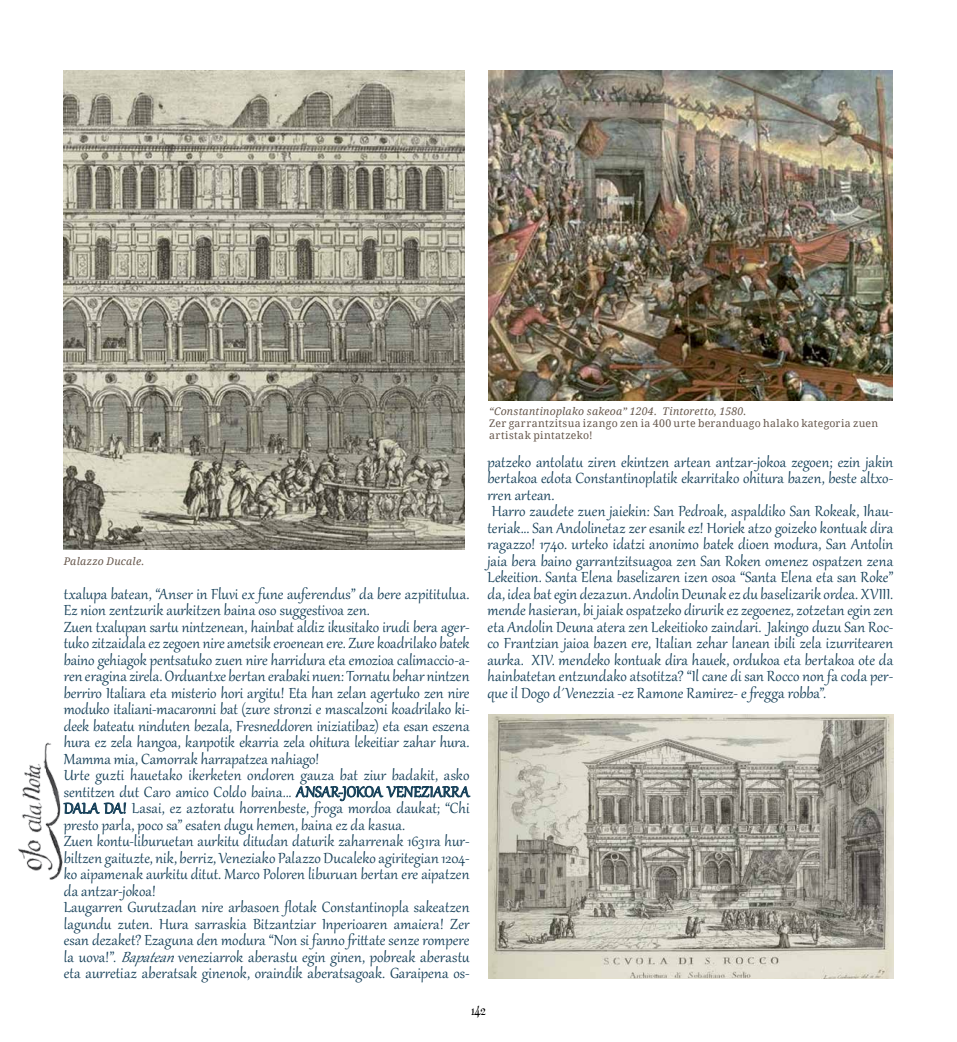
<style>
.page{position:relative;width:957px;height:1042px;background:#fff}
.page>*{position:absolute;margin:0;border:0;box-sizing:border-box;transform-origin:0 0}
.t1{font:18px/16.5px "Gabriola";letter-spacing:.005em;color:#17415a}
.t2{font:15px "Kingthings Calligraphica Light";color:#000}
.t3{font:10.5px/12px "Droid Serif";letter-spacing:.03em;color:#67584d}
.t4{font:italic 10.5px "Droid Serif";letter-spacing:.02em;color:#67584d}
.s1{font-style:italic}
</style>
<div class="page">
<img style="left:488px;top:70px;width:404px;height:330px">
<img style="left:488px;top:714px;width:405px;height:264px">
<img style="left:64px;top:70px;width:401px;height:479px">
<img style="left:18px;top:742px;width:45px;height:138px">
<svg style="left:296px;top:785px;width:174px;height:16px"></svg>
<svg style="left:63px;top:802px;width:63px;height:12px"></svg>
<p class="t4" style="left:64px;top:555px;width:82px">Palazzo Ducale.</p>
<p class="t1" style="left:64px;top:584px;width:407px">txalupa batean, “Anser in Fluvi ex fune auferendus” da bere azpititulua.<br>Ez nion zentzurik aurkitzen baina oso suggestivoa zen.<br>Zuen txalupan sartu nintzenean, hainbat aldiz ikusitako irudi bera ager&shy;tuko zitzaidala ez zegoen nire ametsik eroenean ere. Zure koadrilako batek baino gehiagok pentsatuko zuen nire harridura eta emozioa calimaccio-a&shy;ren eragina zirela. Orduantxe bertan erabaki nuen: Tornatu behar nintzen berriro Italiara eta misterio hori argitu! Eta han zelan agertuko zen nire moduko italiani-macaronni bat (zure stronzi e mascalzoni koadrilako ki&shy;deek bateatu ninduten bezala, Fresneddoren iniziatibaz) eta esan eszena hura ez zela hangoa, kanpotik ekarria zela ohitura lekeitiar zahar hura.<br>Mamma mia, Camorrak harrapatzea nahiago!<br>Urte guzti hauetako ikerketen ondoren gauza bat ziur badakit, asko sentitzen dut Caro amico Coldo baina... ANSAR-JOKOA VENEZIARRA DALA DA! Lasai, ez aztoratu horrenbeste, froga mordoa daukat; “Chi presto parla, poco sa” esaten dugu hemen, baina ez da kasua.<br>Zuen kontu-liburuetan aurkitu ditudan daturik zaharrenak 1631ra hur&shy;biltzen gaituzte, nik, berriz, Veneziako Palazzo Ducaleko agiritegian 1204- ko aipamenak aurkitu ditut. Marco Poloren liburuan bertan ere aipatzen da antzar-jokoa!<br>Laugarren Gurutzadan nire arbasoen flotak Constantinopla sakeatzen lagundu zuten. Hura sarraskia Bitzantziar Inperioaren amaiera! Zer esan dezaket? Ezaguna den modura “Non si fanno frittate senze rompere la uova!”. <span class="s1">Bapatean</span>veneziarrok aberastu egin ginen, pobreak aberastu eta aurretiaz aberatsak ginenok, oraindik aberatsagoak. Garaipena os-</p>
<p class="t4" style="left:489px;top:405px;width:259px">“Constantinoplako sakeoa” 1204. Tintoretto, 1580.</p>
<p class="t3" style="left:489px;top:418px;width:391px">Zer garrantzitsua izango zen ia 400 urte beranduago halako kategoria zuen artistak pintatzeko!</p>
<p class="t1" style="left:487px;top:452px;width:407px">patzeko antolatu ziren ekintzen artean antzar-jokoa zegoen; ezin jakin bertakoa edota Constantinoplatik ekarritako ohitura bazen, beste altxo&shy;rren artean.<br>Harro zaudete zuen jaiekin: San Pedroak, aspaldiko San Rokeak, Ihau&shy;teriak... San Andolinetaz zer esanik ez! Horiek atzo goizeko kontuak dira ragazzo! 1740. urteko idatzi anonimo batek dioen modura, San Antolin jaia bera baino garrantzitsuagoa zen San Roken omenez ospatzen zena Lekeition. Santa Elena baselizaren izen osoa “Santa Elena eta san Roke” da, idea bat egin dezazun. Andolin Deunak ez du baselizarik ordea. XVIII. mende hasieran, bi jaiak ospatzeko dirurik ez zegoenez, zotzetan egin zen eta Andolin Deuna atera zen Lekeitioko zaindari. Jakingo duzu San Roc&shy;co Frantzian jaioa bazen ere, Italian zehar lanean ibili zela izurritearen aurka. XIV. mendeko kontuak dira hauek, ordukoa eta bertakoa ote da hainbatetan entzundako atsotitza? “Il cane di san Rocco non fa coda per&shy;que il Dogo d´Venezzia -ez Ramone Ramirez- e fregga robba”.</p>
<p class="t2" style="left:471px;top:1002px;width:16px">142</p>
</div>
